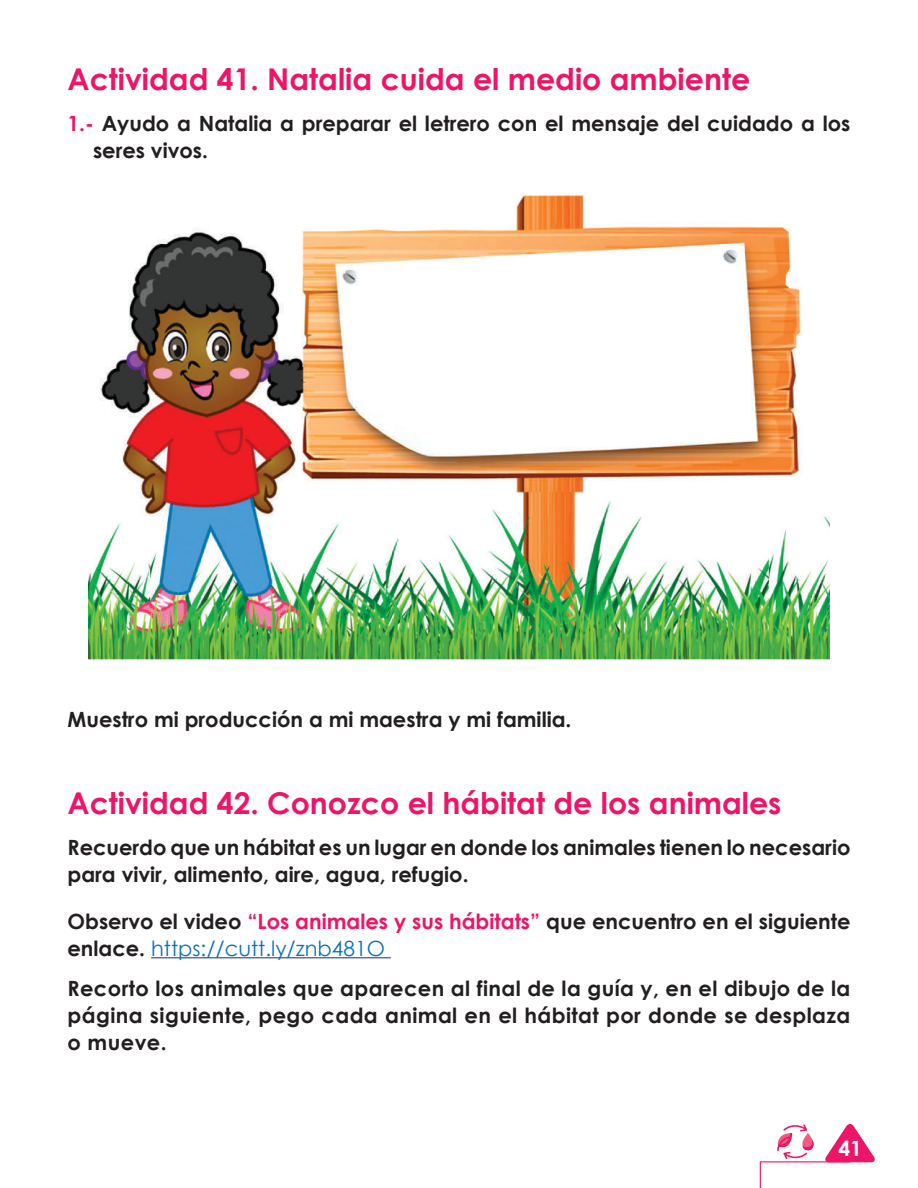
<style>
.page{position:relative;width:918px;height:1188px;background:#fff}
.page>*{position:absolute;margin:0;border:0;box-sizing:border-box;transform-origin:0 0}
.t1{font:700 30px "Century Gothic";color:#ec1568}
.t2{font:700 21px/27px "Century Gothic";color:#231f20}
.t3{font:700 21px "Century Gothic";color:#fff}
.s1{color:#ec1568}
.s2{font-weight:400;color:#0c71ba}
</style>
<div class="page">
<svg style="left:759px;top:1124px;width:116px;height:64px"></svg>
<hr style="left:151px;top:957px;width:240px;height:1px;background:#3853a3">
<img style="left:89px;top:193px;width:740px;height:467px">
<h1 class="t1" style="left:68px;top:60px;width:684px">Actividad 41. Natalia cuida el medio ambiente</h1>
<p class="t2" style="left:93px;top:109px;width:759px;text-indent:-26px"><span class="s1">1.-</span> Ayudo a Natalia a preparar el letrero con el mensaje del cuidado a los seres vivos.</p>
<p class="t2" style="left:68px;top:705px;width:505px">Muestro mi producción a mi maestra y mi familia.</p>
<h1 class="t1" style="left:68px;top:784px;width:716px">Actividad 42. Conozco el hábitat de los animales</h1>
<p class="t2" style="left:68px;top:833px;width:784px">Recuerdo que un hábitat es un lugar en donde los animales tienen lo necesario para vivir, alimento, aire, agua, refugio.</p>
<p class="t2" style="left:68px;top:907px;width:785px">Observo el video <span class="s1">“Los animales y sus hábitats”</span> que encuentro en el siguiente enlace. <span class="s2">https://cutt.ly/znb481O</span></p>
<p class="t2" style="left:68px;top:975px;width:784px;text-align:justify">Recorto los animales que aparecen al final de la guía y, en el dibujo de la página siguiente, pego cada animal en el hábitat por donde se desplaza o mueve.</p>
<p class="t3" style="left:838px;top:1135px;width:25px">41</p>
</div>
